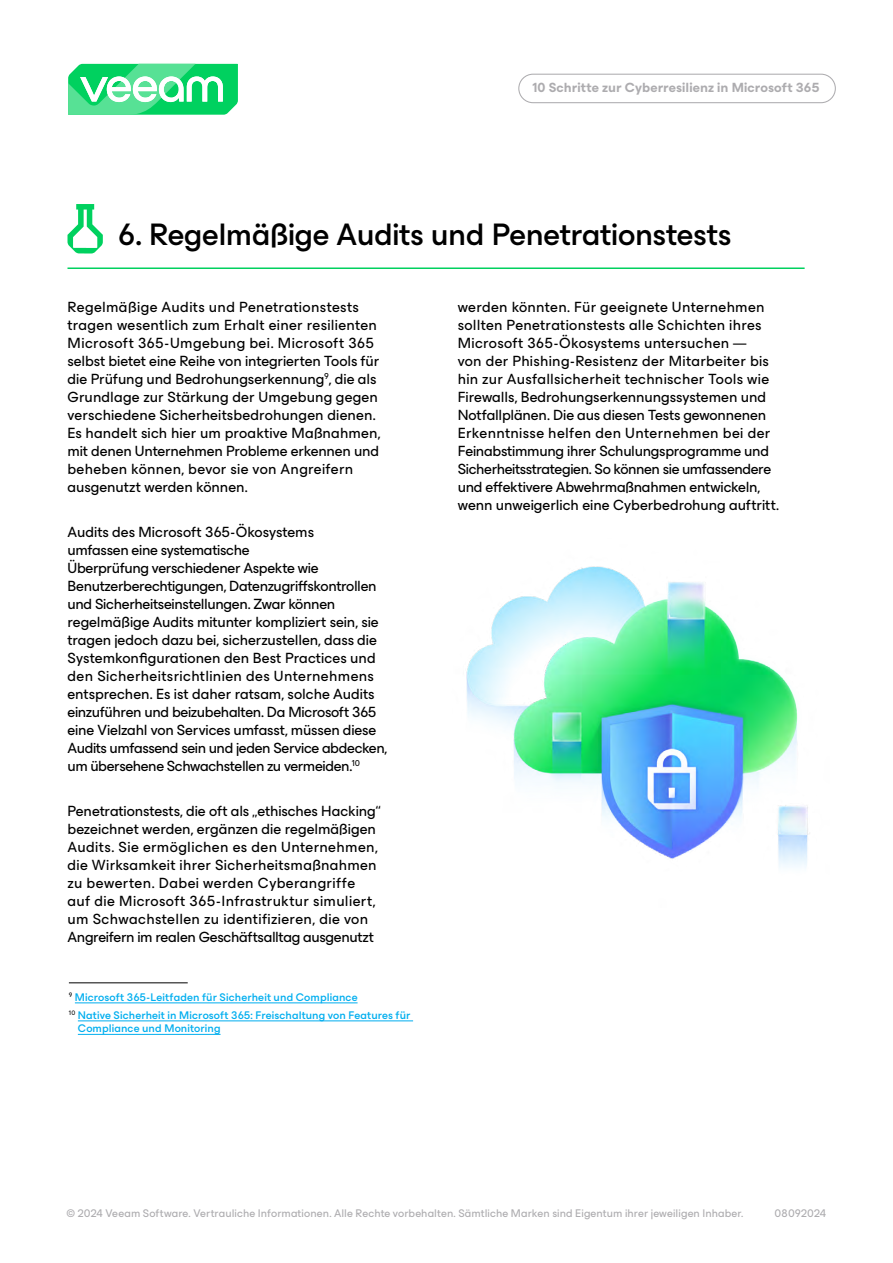
<style>
.page{position:relative;width:893px;height:1263px;background:#fff}
.page>*{position:absolute;margin:0;border:0;box-sizing:border-box;transform-origin:0 0}
.Subtitle_24_Medium_rule_below_veridis{font:500 31.5px "ES Build Neutral";letter-spacing:-.01em;color:#000}
.body_text_11{font:15px/18px "ES Build Neutral";color:#000}
.t1{font:700 13.5px "ES Build Neutral";letter-spacing:.005em;color:#adacaf}
.text_7_5_utility{font:500 11.25px/13.5px "ES Build Neutral";letter-spacing:.01em;color:#00aeef}
.t2{font:11.25px "ES Build Neutral";letter-spacing:.01em;color:#adacaf}
</style>
<div class="page">
<svg style="left:68px;top:63px;width:170px;height:52px"></svg>
<div style="left:518px;top:74px;width:318px;height:29px;border:1px solid #adacaf;border-radius:14px"></div>
<hr style="left:68px;top:267px;width:737px;height:2px;background:#00d15f">
<svg style="left:68px;top:204px;width:35px;height:49px"></svg>
<hr style="left:69px;top:982px;width:119px;height:1px;background:#000">
<hr style="left:75px;top:1002px;width:283px;height:1px;background:#00aeef">
<hr style="left:78px;top:1020px;width:335px;height:1px;background:#00aeef">
<hr style="left:78px;top:1034px;width:143px;height:1px;background:#00aeef">
<img style="left:466px;top:566px;width:344px;height:302px">
<p class="t1" style="left:532px;top:77px;width:289px">10 Schritte zur Cyberresilienz in Microsoft 365</p>
<p class="Subtitle_24_Medium_rule_below_veridis" style="left:118px;top:210px;width:615px">6. Regelmäßige Audits und Penetrationstests</p>
<p class="body_text_11" style="left:68px;top:297px;width:314px">Regelmäßige Audits und Penetrationstests tragen wesentlich zum Erhalt einer resilienten Microsoft 365-Umgebung bei. Microsoft 365 selbst bietet eine Reihe von integrierten Tools für die Prüfung und Bedrohungserkennung<sup>9</sup>, die als Grundlage zur Stärkung der Umgebung gegen verschiedene Sicherheitsbedrohungen dienen.<br>Es handelt sich hier um proaktive Maßnahmen, mit denen Unternehmen Probleme erkennen und beheben können, bevor sie von Angreifern ausgenutzt werden können.</p>
<p class="body_text_11" style="left:68px;top:522px;width:321px">Audits des Microsoft 365-Ökosystems<br>umfassen eine systematische<br>Überprüfung verschiedener Aspekte wie Benutzerberechtigungen, Datenzugriffskontrollen und Sicherheitseinstellungen. Zwar können regelmäßige Audits mitunter kompliziert sein, sie tragen jedoch dazu bei, sicherzustellen, dass die Systemkonfigurationen den Best Practices und den Sicherheitsrichtlinien des Unternehmens entsprechen. Es ist daher ratsam, solche Audits einzuführen und beizubehalten. Da Microsoft 365 eine Vielzahl von Services umfasst, müssen diese Audits umfassend sein und jeden Service abdecken, um übersehene Schwachstellen zu vermeiden.<sup>10</sup></p>
<p class="body_text_11" style="left:68px;top:801px;width:315px">Penetrationstests, die oft als „ethisches Hacking“ bezeichnet werden, ergänzen die regelmäßigen Audits. Sie ermöglichen es den Unternehmen, die Wirksamkeit ihrer Sicherheitsmaßnahmen zu bewerten. Dabei werden Cyberangriffe auf die Microsoft 365-Infrastruktur simuliert, um Schwachstellen zu identifizieren, die von Angreifern im realen Geschäftsalltag ausgenutzt</p>
<p class="text_7_5_utility" style="left:69px;top:989px;width:290px"><sup>9</sup> Microsoft 365-Leitfaden für Sicherheit und Compliance</p>
<p class="text_7_5_utility" style="left:78px;top:1007px;width:334px;text-indent:-9px"><sup>10</sup> Native Sicherheit in Microsoft 365: Freischaltung von Features für<br>Compliance und Monitoring</p>
<p class="body_text_11" style="left:458px;top:297px;width:323px">werden könnten. Für geeignete Unternehmen sollten Penetrationstests alle Schichten ihres Microsoft 365-Ökosystems untersuchen —<br>von der Phishing-Resistenz der Mitarbeiter bis hin zur Ausfallsicherheit technischer Tools wie Firewalls, Bedrohungserkennungssystemen und Notfallplänen. Die aus diesen Tests gewonnenen Erkenntnisse helfen den Unternehmen bei der Feinabstimmung ihrer Schulungsprogramme und Sicherheitsstrategien. So können sie umfassendere und effektivere Abwehrmaßnahmen entwickeln, wenn unweigerlich eine Cyberbedrohung auftritt.</p>
<p class="t2" style="left:66px;top:1205px;width:679px">© 2024 Veeam Software. Vertrauliche Informationen. Alle Rechte vorbehalten. Sämtliche Marken sind Eigentum ihrer jeweiligen Inhaber.</p>
<p class="t2" style="left:775px;top:1204px;width:53px">08092024</p>
</div>
